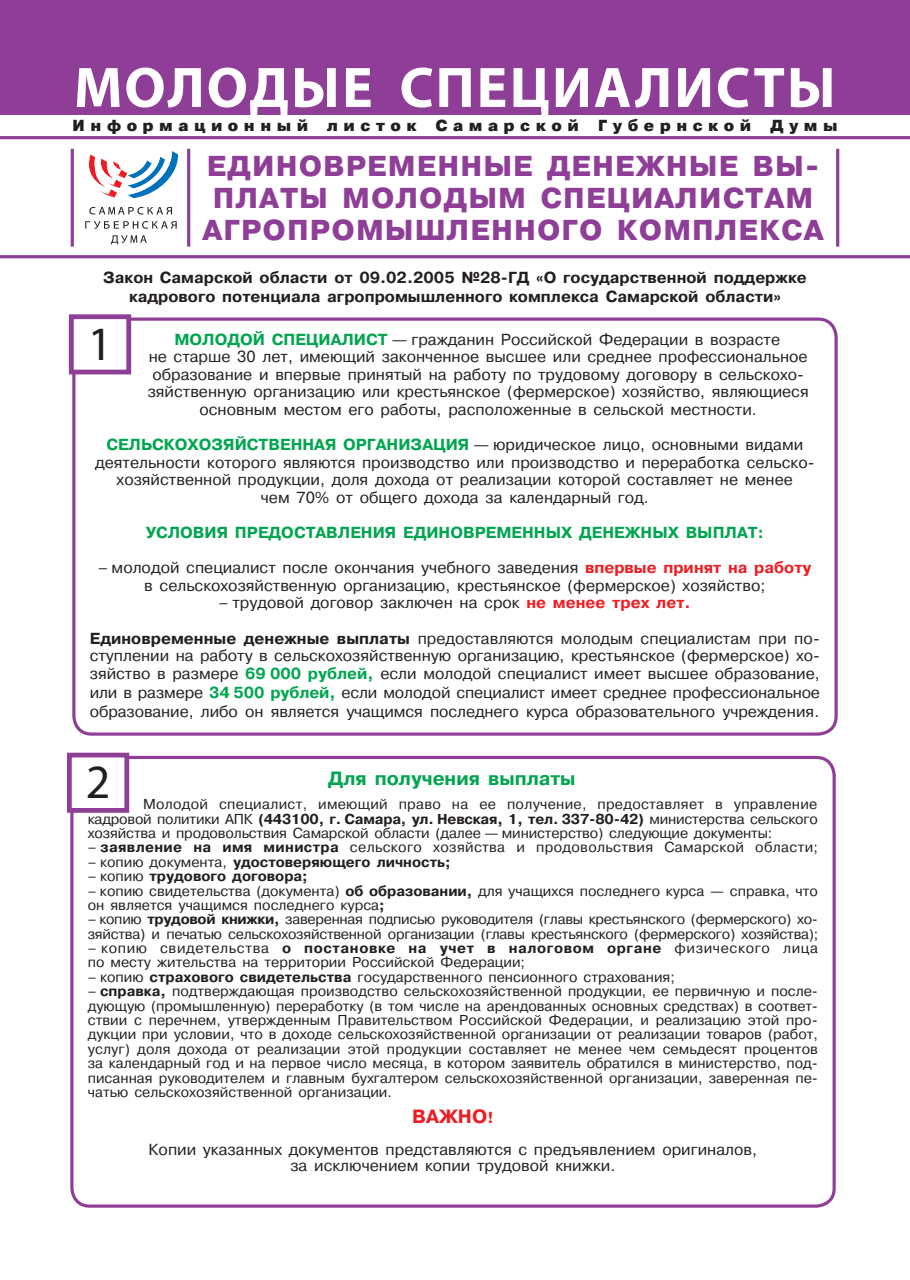
<style>
.page{position:relative;width:910px;height:1280px;background:#fff}
.page>*{position:absolute;margin:0;border:0;box-sizing:border-box;transform-origin:0 0}
.t1{font:700 57.6px "Myriad Pro";letter-spacing:.035em;color:#fff}
.t2{font:48px "Myriad Pro";color:#231f20}
.t3{font:800 28.8px/32px "Pragmatica";letter-spacing:.04em;color:#8f3e97;text-align:center}
.t4{font:700 19.2px "Pragmatica";color:#00a54f}
.t5{font:700 19.2px "Pragmatica";color:#ee1d23}
.t6{font:16.05px/17.5px "Pragmatica";color:#231f20;text-align:center}
.t7{font:700 16.05px/19.2px "Pragmatica";color:#231f20;text-align:center}
.t8{font:700 16.05px "Pragmatica";color:#00a54f}
.t9{font:900 16.05px "Pragmatica";letter-spacing:.345em;color:#231f20}
.t10{font:14.4px/14.4px "Pragmatica";color:#231f20}
.t11{font:14.4px "Pragmatica";letter-spacing:.02em;color:#231f20}
.t12{font:700 14.4px "Pragmatica";color:#231f20}
.s1{font-weight:700;color:#00a54f}
.s2{font-weight:700;color:#ee1d23}
.s3{font-weight:700}
.s4{font-weight:400}
.s5{font-size:16.05px}
</style>
<div class="page">
<div style="left:0;top:0;width:910px;height:115px;background:#8f3e97"></div>
<svg style="left:89px;top:151px;width:89px;height:47px"></svg>
<svg style="left:89px;top:207px;width:83px;height:8px"></svg>
<svg style="left:85px;top:221px;width:92px;height:8px"></svg>
<svg style="left:111px;top:235px;width:36px;height:9px"></svg>
<hr style="left:0;top:136px;width:910px;height:3px;background:#8f3e97">
<hr style="left:0;top:255px;width:910px;height:3px;background:#8f3e97">
<hr style="left:187px;top:149px;width:3px;height:98px;background:#8f3e97">
<hr style="left:71px;top:149px;width:3px;height:98px;background:#8f3e97">
<hr style="left:836px;top:149px;width:3px;height:98px;background:#8f3e97">
<div style="left:72px;top:317px;width:766px;height:419px;border:3px solid #8f3e97;border-radius:18px"></div>
<div style="left:71px;top:317px;width:58px;height:55px;background:#fff"></div>
<div style="left:69px;top:314px;width:62px;height:60px;border:5px solid #8f3e97"></div>
<div style="left:70px;top:756px;width:766px;height:452px;border:3px solid #8f3e97;border-radius:18px"></div>
<div style="left:69px;top:755px;width:58px;height:55px;background:#fff"></div>
<div style="left:67px;top:753px;width:62px;height:60px;border:5px solid #8f3e97"></div>
<p class="t1" style="left:74px;top:50px;width:764px">МОЛОДЫЕ СПЕЦИАЛИСТЫ</p>
<p class="t3" style="left:202px;top:151px;width:623px">ЕДИНОВРЕМЕННЫЕ ДЕНЕЖНЫЕ ВЫ-<br>ПЛАТЫ МОЛОДЫМ СПЕЦИАЛИСТАМ<br>АГРОПРОМЫШЛЕННОГО КОМПЛЕКСА</p>
<p class="t9" style="left:72px;top:115px;width:767px">Информационный листок Самарской Губернской Думы</p>
<p class="t7" style="left:103px;top:268px;width:705px">Закон Самарской области от 09.02.2005 №28-ГД «О государственной поддержке кадрового потенциала агропромышленного комплекса Самарской области»</p>
<p class="t2" style="left:88px;top:314px;width:26px">1</p>
<p class="t6" style="left:148px;top:331px;width:663px"><span class="s1">МОЛОДОЙ СПЕЦИАЛИСТ</span> — гражданин Российской Федерации в возрасте<br>не старше 30 лет, имеющий законченное высшее или среднее профессиональное образование и впервые принятый на работу по трудовому договору в сельскохо&shy;зяйственную организацию или крестьянское (фермерское) хозяйство, являющиеся основным местом его работы, расположенные в сельской местности.</p>
<p class="t6" style="left:95px;top:436px;width:721px"><span class="s1">СЕЛЬСКОХОЗЯЙСТВЕННАЯ ОРГАНИЗАЦИЯ</span> — юридическое лицо, основными видами деятельности которого являются производство или производство и переработка сельско&shy;хозяйственной продукции, доля дохода от реализации которой составляет не менее<br>чем 70% от общего дохода за календарный год.</p>
<p class="t8" style="left:146px;top:522px;width:619px">УСЛОВИЯ ПРЕДОСТАВЛЕНИЯ ЕДИНОВРЕМЕННЫХ ДЕНЕЖНЫХ ВЫПЛАТ:</p>
<p class="t6" style="left:98px;top:559px;width:715px">– молодой специалист после окончания учебного заведения <span class="s2">впервые принят на работу </span>в сельскохозяйственную организацию, крестьянское (фермерское) хозяйство;</p>
<p class="t6" style="left:219px;top:594px;width:473px">– трудовой договор заключен на срок <span class="s2">не менее трех лет.</span></p>
<p class="t6" style="left:90px;top:630px;width:732px;text-align:justify"><span class="s3">Единовременные денежные выплаты</span> предоставляются молодым специалистам при по&shy;ступлении на работу в сельскохозяйственную организацию, крестьянское (фермерское) хо&shy;зяйство в размере <span class="s1">69 000 рублей,</span> если молодой специалист имеет высшее образование,</p>
<p class="t6" style="left:90px;top:683px;width:732px;line-height:19.2px;text-align:left">или в размере <span class="s1">34 500 рублей,</span> если молодой специалист имеет среднее профессиональное образование, либо он является учащимся последнего курса образовательного учреждения.</p>
<p class="t2" style="left:86px;top:753px;width:26px">2</p>
<p class="t4" style="left:328px;top:766px;width:249px">Для получения выплаты</p>
<p class="t11" style="left:143px;top:795px;width:676px">Молодой специалист, имеющий право на ее получение, предоставляет в управление</p>
<p class="t10" style="left:88px;top:812px;width:732px">кадровой политики АПК <span class="s3">(443100, г. Самара, ул. Невская, 1, тел. 337-80-42)</span> министерства сельского хозяйства и продовольствия Самарской области (далее — министерство) следующие документы:</p>
<p class="t11" style="left:88px;top:838px;width:732px">– <span class="s3">заявление на имя министра</span> сельского хозяйства и продовольствия Самарской области;</p>
<p class="t12" style="left:88px;top:852px;width:364px"><span class="s4">– копию документа,</span> удостоверяющего личность;</p>
<p class="t12" style="left:88px;top:867px;width:222px"><span class="s4">– копию</span> трудового договора;</p>
<p class="t10" style="left:88px;top:884px;width:732px">– копию свидетельства (документа) <span class="s3">об образовании,</span> для учащихся последнего курса — справка, что он является учащимся последнего курса<span class="s3">;</span></p>
<p class="t10" style="left:88px;top:912px;width:732px">– копию <span class="s3">трудовой книжки,</span> заверенная подписью руководителя (главы крестьянского (фермерского) хо&shy;зяйства) и печатью сельскохозяйственной организации (главы крестьянского (фермерского) хозяйства);</p>
<p class="t10" style="left:88px;top:941px;width:732px">– копию свидетельства <span class="s3">о постановке на учет в налоговом органе</span> физического лица по месту жительства на территории Российской Федерации;</p>
<p class="t10" style="left:88px;top:970px;width:589px">– копию <span class="s3">страхового свидетельства</span> государственного пенсионного страхования;</p>
<p class="t10" style="left:88px;top:984px;width:732px;text-align:justify">– <span class="s3">справка,</span> подтверждающая производство сельскохозяйственной продукции, ее первичную и после&shy;дующую (промышленную) переработку (в том числе на арендованных основных средствах) в соответ&shy;ствии с перечнем, утвержденным Правительством Российской Федерации, и реализацию этой про&shy;дукции при условии, что в доходе сельскохозяйственной организации от реализации товаров (работ, услуг) доля дохода от реализации этой продукции составляет не менее чем семьдесят процентов за календарный год и на первое число месяца, в котором заявитель обратился в министерство, под&shy;писанная руководителем и главным бухгалтером сельскохозяйственной организации, заверенная пе&shy;чатью сельскохозяйственной организации.</p>
<p class="t5" style="left:412px;top:1103px;width:83px">ВАЖНО<span class="s5">!</span></p>
<p class="t6" style="left:149px;top:1141px;width:610px;line-height:16px">Копии указанных документов представляются с предъявлением оригиналов, за исключением копии трудовой книжки.</p>
</div>
